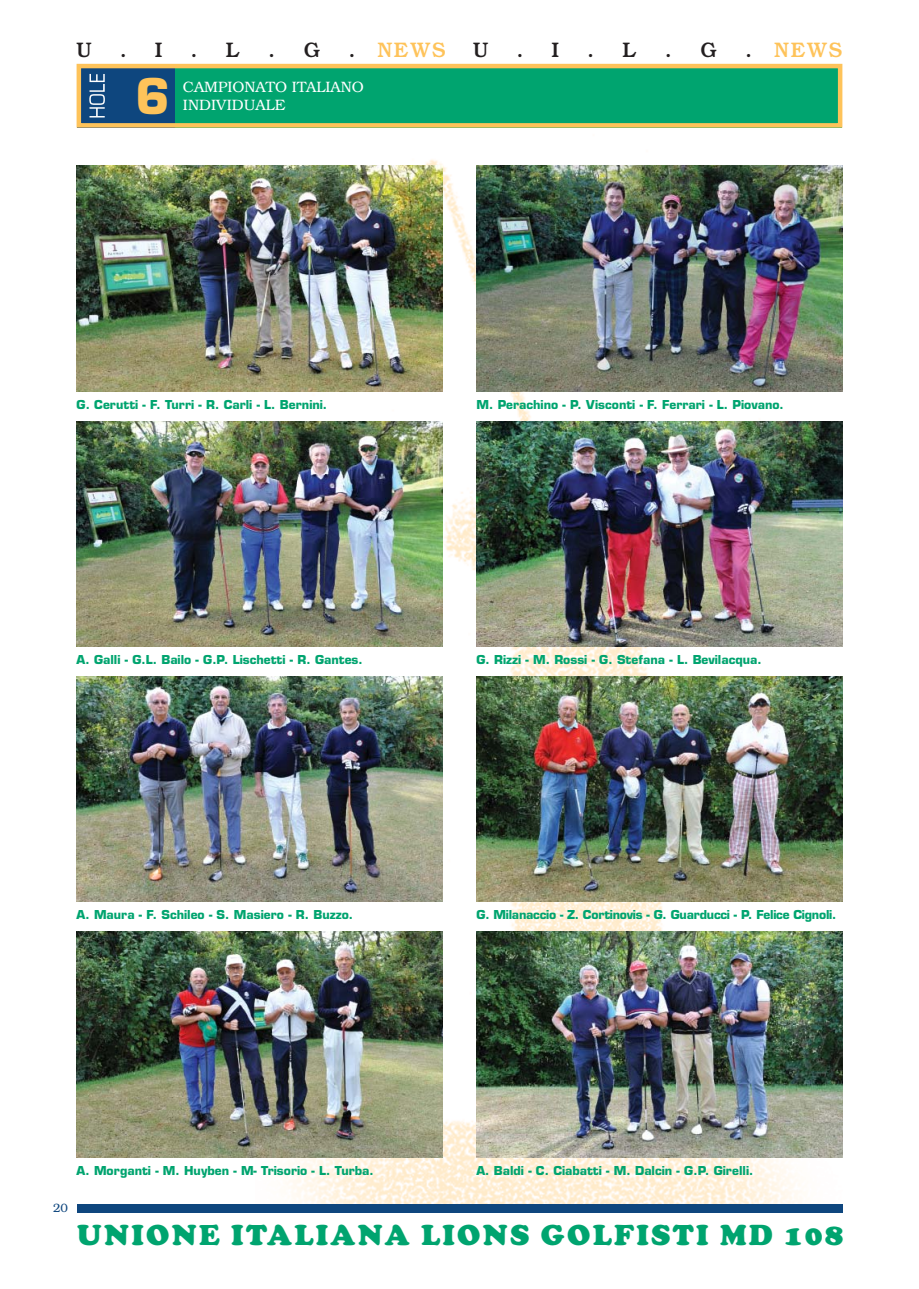
<style>
.page{position:relative;width:919px;height:1289px;background:#fff}
.page>*{position:absolute;margin:0;border:0;box-sizing:border-box;transform-origin:0 0}
.t1{font:700 48px "Eurostile LT Std";color:#fec35a}
.t2{font:28.5px "Cooper Black Std";letter-spacing:.085em;color:#00a46f}
.t3{font:500 21px "Bookman Std";color:#231f20}
.t4{font:500 21px "Bookman Std";letter-spacing:.065em;color:#fec35a}
.t5{font:300 15px "Bookman Std";color:#fff}
.t6{font:700 12px "Eurostile LT Std";color:#00a46f}
.t7{font:700 12px "Eurostile LT Std";letter-spacing:-.02em;color:#00a46f}
.t8{font:300 12px "Bookman Std";color:#0e467e}
.s1{color:#231f20}
</style>
<div class="page">
<img style="left:255px;top:159px;width:587px;height:1044px">
<div style="left:174px;top:64px;width:668px;height:64px;background:#00a46f"></div>
<div style="left:77px;top:64px;width:97px;height:64px;background:#0e467e"></div>
<div style="left:77px;top:64px;width:765px;height:64px;border:4px solid #fec35a"></div>
<svg style="left:89px;top:74px;width:16px;height:43px"></svg>
<div style="left:77px;top:1203px;width:765px;height:9px;background:#0e467e"></div>
<img style="left:476px;top:931px;width:366px;height:226px">
<img style="left:476px;top:166px;width:366px;height:225px">
<img style="left:476px;top:676px;width:366px;height:225px">
<img style="left:476px;top:421px;width:366px;height:225px">
<img style="left:77px;top:931px;width:365px;height:226px">
<img style="left:77px;top:166px;width:365px;height:225px">
<img style="left:77px;top:676px;width:365px;height:225px">
<img style="left:77px;top:421px;width:365px;height:225px">
<h3 class="t3" style="left:77px;top:42px;width:17px">U</h3>
<h3 class="t3" style="left:120px;top:42px;width:8px">.</h3>
<h3 class="t3" style="left:155px;top:42px;width:9px">I</h3>
<h3 class="t3" style="left:191px;top:42px;width:8px">.</h3>
<h3 class="t3" style="left:226px;top:42px;width:16px">L</h3>
<h3 class="t3" style="left:268px;top:42px;width:8px">.</h3>
<h3 class="t3" style="left:303px;top:42px;width:18px">G</h3>
<h3 class="t4" style="left:348px;top:42px;width:98px"><span class="s1">.</span> NEWS</h3>
<h3 class="t3" style="left:473px;top:42px;width:17px">U</h3>
<h3 class="t3" style="left:516px;top:42px;width:8px">.</h3>
<h3 class="t3" style="left:551px;top:42px;width:9px">I</h3>
<h3 class="t3" style="left:587px;top:42px;width:8px">.</h3>
<h3 class="t3" style="left:622px;top:42px;width:16px">L</h3>
<h3 class="t3" style="left:665px;top:42px;width:8px">.</h3>
<h3 class="t3" style="left:700px;top:42px;width:18px">G</h3>
<h3 class="t4" style="left:745px;top:42px;width:98px"><span class="s1">.</span> NEWS</h3>
<h1 class="t1" style="left:136px;top:74px;width:36px">6</h1>
<p class="t5" style="left:183px;top:81px;width:182px">CAMPIONATO ITALIANO</p>
<p class="t5" style="left:183px;top:99px;width:104px">INDIVIDUALE</p>
<p class="t6" style="left:77px;top:399px;width:252px">G. Cerutti - F. Turri - R. Carli - L. Bernini.</p>
<p class="t6" style="left:476px;top:399px;width:309px">M. Perachino - P. Visconti - F. Ferrari - L. Piovano.</p>
<p class="t6" style="left:77px;top:654px;width:288px">A. Galli - G.L. Bailo - G.P. Lischetti - R. Gantes.</p>
<p class="t6" style="left:476px;top:654px;width:287px">G. Rizzi - M. Rossi - G. Stefana - L. Bevilacqua.</p>
<p class="t6" style="left:77px;top:909px;width:278px">A. Maura - F. Schileo - S. Masiero - R. Buzzo.</p>
<p class="t7" style="left:476px;top:909px;width:361px">G. Milanaccio - Z. Cortinovis - G. Guarducci - P. Felice Cignoli.</p>
<p class="t6" style="left:77px;top:1164px;width:299px">A. Morganti - M. Huyben - M- Trisorio - L. Turba.</p>
<p class="t6" style="left:476px;top:1164px;width:278px">A. Baldi - C. Ciabatti - M. Dalcin - G.P. Girelli.</p>
<p class="t8" style="left:53px;top:1203px;width:16px">20</p>
<h2 class="t2" style="left:77px;top:1224px;width:767px">UNIONE ITALIANA LIONS GOLFISTI MD 108</h2>
</div>
